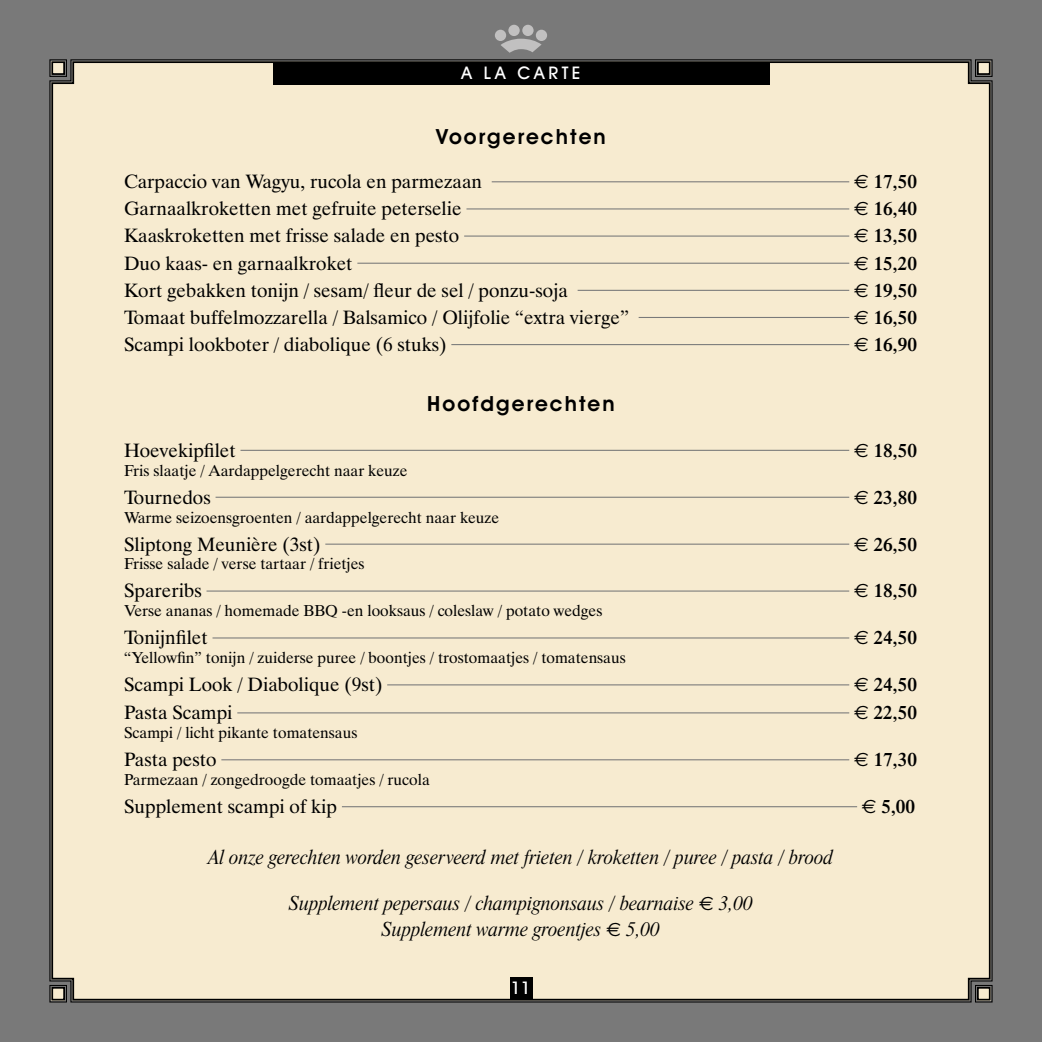
<style>
.page{position:relative;width:1042px;height:1042px;background:#797979}
.page>*{position:absolute;margin:0;border:0;box-sizing:border-box;transform-origin:0 0}
.t1{font:600 21px "Avant Garde IT Cby BT";letter-spacing:.1em;color:#000}
.t2{font:19.25px "Dutch 801 BT";color:#000}
.t3{font:19.25px/25.2px "Dutch 801 BT Italic Headline";color:#000;text-align:center}
.t4{font:600 19.25px "Dutch 801 BT";color:#000}
.t5{font:500 17.5px "Avant Garde IT Cby BT";letter-spacing:.2em;color:#fff}
.t6{font:15.75px "Dutch 801 BT";color:#000}
.s1{font-family:"Euro Sans";font-weight:400}
.s2{font-family:"Euro Sans"}
</style>
<div class="page">
<div style="left:50px;top:60px;width:941px;height:941px;background:#f7ebd0"></div>
<div style="left:273px;top:62px;width:496px;height:22px;background:#000"></div>
<div style="left:510px;top:977px;width:22px;height:22px;background:#000"></div>
<div style="left:495px;top:30px;width:11px;height:11px;background:#c1c0c0;border-radius:50%"></div>
<div style="left:508px;top:25px;width:12px;height:11px;background:#c1c0c0;border-radius:50%"></div>
<div style="left:536px;top:30px;width:11px;height:11px;background:#c1c0c0;border-radius:50%"></div>
<div style="left:522px;top:25px;width:11px;height:11px;background:#c1c0c0;border-radius:50%"></div>
<svg style="left:501px;top:39px;width:40px;height:14px"></svg>
<svg style="left:49px;top:985px;width:18px;height:17px"></svg>
<div style="left:51px;top:987px;width:14px;height:13px;border:2px solid #000"></div>
<svg style="left:975px;top:985px;width:17px;height:17px"></svg>
<div style="left:977px;top:987px;width:13px;height:13px;border:2px solid #000"></div>
<svg style="left:49px;top:59px;width:18px;height:18px"></svg>
<div style="left:51px;top:61px;width:14px;height:14px;border:2px solid #000"></div>
<svg style="left:975px;top:59px;width:17px;height:18px"></svg>
<div style="left:977px;top:61px;width:13px;height:14px;border:2px solid #000"></div>
<hr style="left:492px;top:181px;width:357px;height:1px;background:#797979">
<hr style="left:466px;top:208px;width:383px;height:1px;background:#797979">
<hr style="left:464px;top:235px;width:385px;height:2px;background:#797979">
<hr style="left:357px;top:263px;width:492px;height:1px;background:#797979">
<hr style="left:577px;top:290px;width:272px;height:1px;background:#797979">
<hr style="left:638px;top:317px;width:211px;height:1px;background:#797979">
<hr style="left:451px;top:344px;width:398px;height:1px;background:#797979">
<hr style="left:240px;top:450px;width:609px;height:1px;background:#797979">
<hr style="left:216px;top:497px;width:633px;height:1px;background:#797979">
<hr style="left:325px;top:543px;width:524px;height:2px;background:#797979">
<hr style="left:206px;top:590px;width:643px;height:1px;background:#797979">
<hr style="left:212px;top:637px;width:637px;height:1px;background:#797979">
<hr style="left:387px;top:684px;width:462px;height:1px;background:#797979">
<hr style="left:237px;top:712px;width:612px;height:1px;background:#797979">
<hr style="left:221px;top:759px;width:628px;height:1px;background:#797979">
<hr style="left:342px;top:806px;width:515px;height:1px;background:#797979">
<p class="t5" style="left:461px;top:62px;width:121px">A LA CARTE</p>
<p class="t1" style="left:436px;top:123px;width:171px">Voorgerechten</p>
<p class="t2" style="left:124px;top:170px;width:359px">Carpaccio van Wagyu, rucola en parmezaan</p>
<p class="t4" style="left:854px;top:170px;width:64px"><span class="s1">€</span> 17,50</p>
<p class="t2" style="left:124px;top:197px;width:339px">Garnaalkroketten met gefruite peterselie</p>
<p class="t4" style="left:854px;top:197px;width:64px"><span class="s1">€</span> 16,40</p>
<p class="t2" style="left:124px;top:224px;width:337px">Kaaskroketten met frisse salade en pesto</p>
<p class="t4" style="left:854px;top:224px;width:64px"><span class="s1">€</span> 13,50</p>
<p class="t2" style="left:124px;top:251px;width:230px">Duo kaas- en garnaalkroket</p>
<p class="t4" style="left:854px;top:251px;width:64px"><span class="s1">€</span> 15,20</p>
<p class="t2" style="left:124px;top:278px;width:445px">Kort gebakken tonijn / sesam/ fleur de sel / ponzu-soja</p>
<p class="t4" style="left:854px;top:278px;width:64px"><span class="s1">€</span> 19,50</p>
<p class="t2" style="left:124px;top:305px;width:506px">Tomaat buffelmozzarella / Balsamico / Olijfolie “extra vierge”</p>
<p class="t4" style="left:854px;top:305px;width:64px"><span class="s1">€</span> 16,50</p>
<p class="t2" style="left:124px;top:332px;width:324px">Scampi lookboter / diabolique (6 stuks)</p>
<p class="t4" style="left:854px;top:332px;width:64px"><span class="s1">€</span> 16,90</p>
<p class="t1" style="left:427px;top:391px;width:189px">Hoofdgerechten</p>
<p class="t2" style="left:124px;top:438px;width:113px">Hoevekipfilet</p>
<p class="t4" style="left:854px;top:438px;width:64px"><span class="s1">€</span> 18,50</p>
<p class="t6" style="left:124px;top:460px;width:285px">Fris slaatje / Aardappelgerecht naar keuze</p>
<p class="t2" style="left:124px;top:485px;width:88px">Tournedos</p>
<p class="t4" style="left:854px;top:485px;width:64px"><span class="s1">€</span> 23,80</p>
<p class="t6" style="left:124px;top:507px;width:377px">Warme seizoensgroenten / aardappelgerecht naar keuze</p>
<p class="t2" style="left:124px;top:532px;width:198px">Sliptong Meunière (3st)</p>
<p class="t4" style="left:854px;top:532px;width:64px"><span class="s1">€</span> 26,50</p>
<p class="t6" style="left:124px;top:554px;width:242px">Frisse salade / verse tartaar / frietjes</p>
<p class="t2" style="left:124px;top:579px;width:79px">Spareribs</p>
<p class="t4" style="left:854px;top:579px;width:64px"><span class="s1">€</span> 18,50</p>
<p class="t6" style="left:124px;top:601px;width:480px">Verse ananas / homemade BBQ -en looksaus / coleslaw / potato wedges</p>
<p class="t2" style="left:124px;top:626px;width:85px">Tonijnfilet</p>
<p class="t4" style="left:854px;top:626px;width:64px"><span class="s1">€</span> 24,50</p>
<p class="t6" style="left:124px;top:648px;width:503px">“Yellowfin” tonijn / zuiderse puree / boontjes / trostomaatjes / tomatensaus</p>
<p class="t2" style="left:124px;top:673px;width:260px">Scampi Look / Diabolique (9st)</p>
<p class="t4" style="left:854px;top:673px;width:64px"><span class="s1">€</span> 24,50</p>
<p class="t2" style="left:124px;top:701px;width:110px">Pasta Scampi</p>
<p class="t4" style="left:854px;top:701px;width:64px"><span class="s1">€</span> 22,50</p>
<p class="t6" style="left:124px;top:723px;width:235px">Scampi / licht pikante tomatensaus</p>
<p class="t2" style="left:124px;top:747px;width:94px">Pasta pesto</p>
<p class="t4" style="left:854px;top:748px;width:64px"><span class="s1">€</span> 17,30</p>
<p class="t6" style="left:124px;top:770px;width:307px">Parmezaan / zongedroogde tomaatjes / rucola</p>
<p class="t2" style="left:124px;top:794px;width:215px">Supplement scampi of kip</p>
<p class="t4" style="left:862px;top:794px;width:55px"><span class="s1">€</span> 5,00</p>
<p class="t3" style="left:208px;top:844px;width:626px">Al onze gerechten worden geserveerd met frieten / kroketten / puree / pasta / brood</p>
<p class="t3" style="left:289px;top:891px;width:465px">Supplement pepersaus / champignonsaus / bearnaise <span class="s2">€</span> 3,00<br>Supplement warme groentjes <span class="s2">€</span> 5,00</p>
<p class="t5" style="left:511px;top:977px;width:22px">11</p>
</div>
